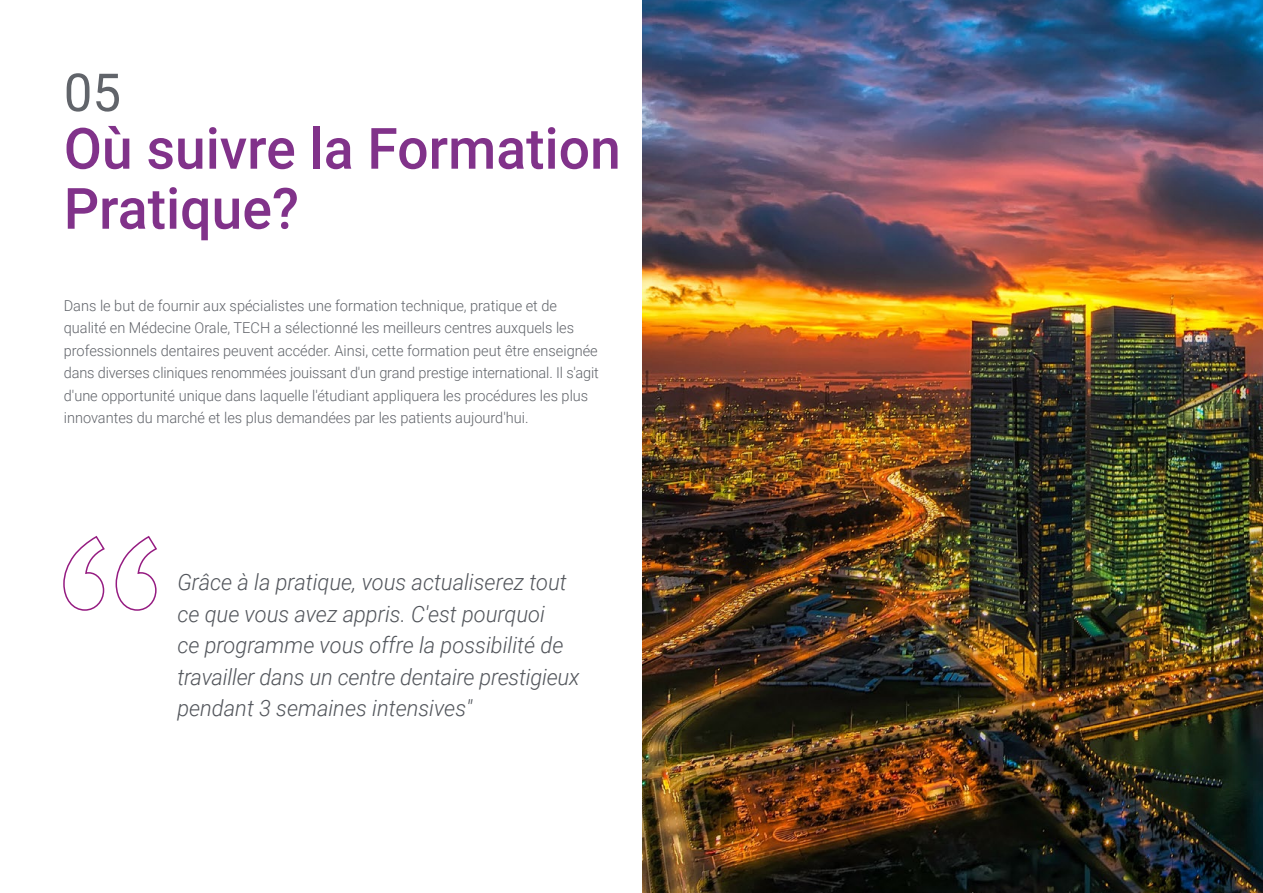
<style>
.page{position:relative;width:1263px;height:893px;background:#fff}
.page>*{position:absolute;margin:0;border:0;box-sizing:border-box;transform-origin:0 0}
.t1{font:500 57px/60px "Roboto";color:#81328a}
.t2{font:52.5px "Roboto";color:#61646a}
.t3{font:italic 300 22.5px/31.5px "Roboto";color:#52555b}
.t4{font:300 15px/22.5px "Roboto";color:#61646a}
</style>
<div class="page">
<svg style="left:63px;top:535px;width:94px;height:76px"></svg>
<img style="left:642px;top:0;width:621px;height:893px">
<h2 class="t2" style="left:64px;top:56px;width:59px">05</h2>
<h1 class="t1" style="left:64px;top:116px;width:558px">Où suivre la Formation<br>Pratique?</h1>
<p class="t4" style="left:64px;top:293px;width:537px">Dans le but de fournir aux spécialistes une formation technique, pratique et de qualité en Médecine Orale, TECH a sélectionné les meilleurs centres auxquels les professionnels dentaires peuvent accéder. Ainsi, cette formation peut être enseignée dans diverses cliniques renommées jouissant d'un grand prestige international. Il s'agit d'une opportunité unique dans laquelle l'étudiant appliquera les procédures les plus innovantes du marché et les plus demandées par les patients aujourd'hui.</p>
<h3 class="t3" style="left:177px;top:566px;width:404px">Grâce à la pratique, vous actualiserez tout ce que vous avez appris. C'est pourquoi<br>ce programme vous offre la possibilité de travailler dans un centre dentaire prestigieux pendant 3 semaines intensives"</h3>
</div>
